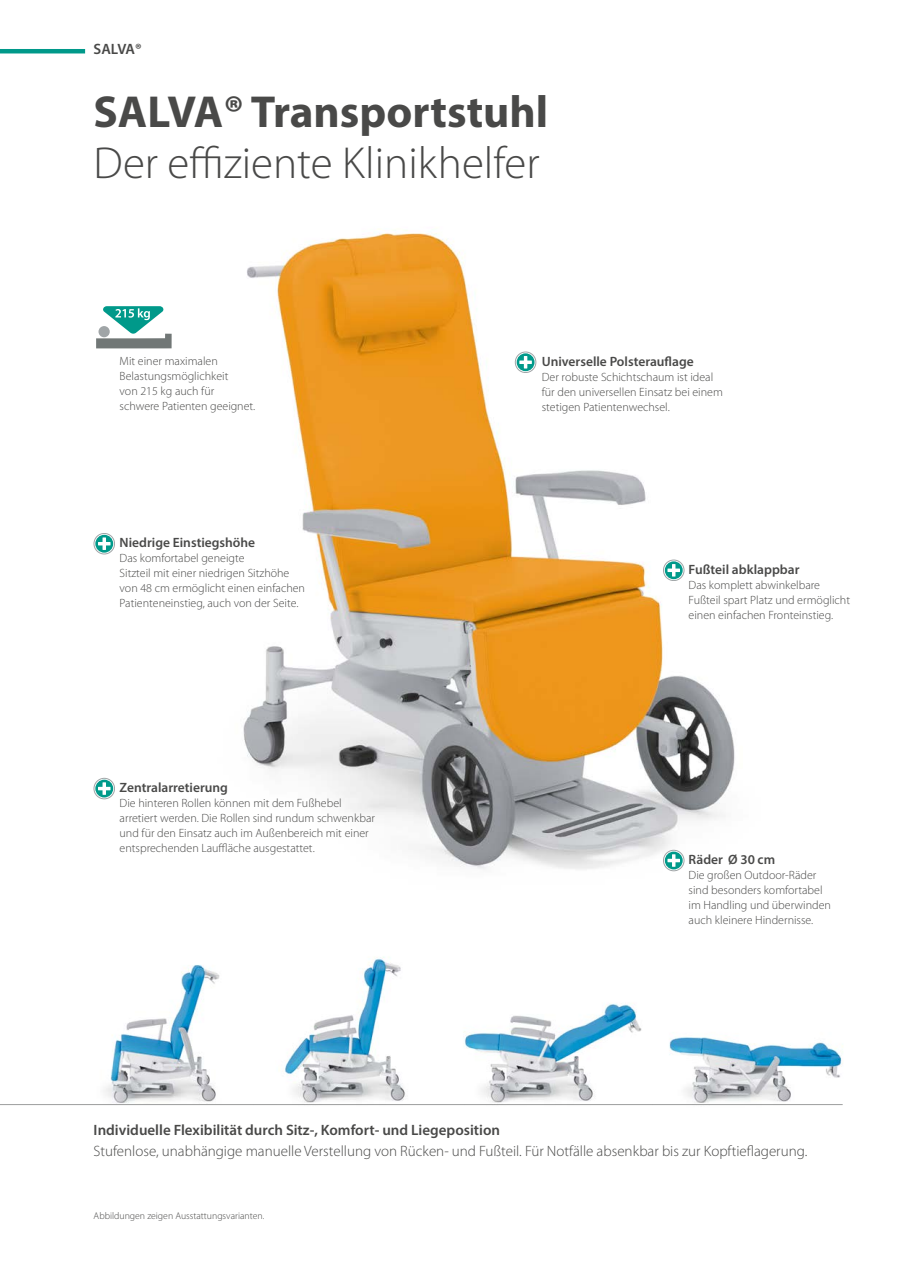
<style>
.page{position:relative;width:898px;height:1263px;background:#fff}
.page>*{position:absolute;margin:0;border:0;box-sizing:border-box;transform-origin:0 0}
.t1{font:300 45px "Myriad Pro";color:#494948}
.t2{font:700 45px "Myriad Pro";color:#494948}
.t3{font:300 15px "Myriad Pro";color:#494948}
.t4{font:600 15px "Myriad Pro";color:#494948}
.t5{font:600 13.5px "Myriad Pro";color:#494948}
.t6{font:300 12px/15px "Myriad Pro";color:#494948}
.t7{font:300 9.75px "Myriad Pro";color:#494948}
</style>
<div class="page">
<img style="left:156px;top:229px;width:579px;height:643px">
<hr style="left:0;top:1104px;width:842px;height:1px;background:#9c9d9d">
<img style="left:104px;top:965px;width:116px;height:139px">
<img style="left:285px;top:957px;width:121px;height:149px">
<img style="left:464px;top:1003px;width:178px;height:103px">
<img style="left:669px;top:1037px;width:174px;height:69px">
<svg style="left:96px;top:306px;width:75px;height:42px"></svg>
<hr style="left:0;top:49px;width:85px;height:4px;background:#00998a">
<div style="left:514px;top:352px;width:22px;height:21px;border:1px solid #a0a5a7;border-radius:50%"></div>
<svg style="left:516px;top:353px;width:18px;height:18px"></svg>
<svg style="left:519px;top:356px;width:12px;height:12px"></svg>
<div style="left:663px;top:560px;width:21px;height:21px;border:1px solid #a0a5a7;border-radius:50%"></div>
<svg style="left:664px;top:561px;width:18px;height:18px"></svg>
<svg style="left:667px;top:564px;width:12px;height:12px"></svg>
<div style="left:94px;top:533px;width:21px;height:21px;border:1px solid #a0a5a7;border-radius:50%"></div>
<svg style="left:95px;top:535px;width:18px;height:18px"></svg>
<svg style="left:98px;top:537px;width:12px;height:13px"></svg>
<div style="left:94px;top:778px;width:21px;height:21px;border:1px solid #a0a5a7;border-radius:50%"></div>
<div style="left:95px;top:780px;width:18px;height:17px;background:#00998a;border-radius:50%"></div>
<svg style="left:98px;top:782px;width:12px;height:13px"></svg>
<div style="left:663px;top:850px;width:21px;height:21px;border:1px solid #a0a5a7;border-radius:50%"></div>
<svg style="left:664px;top:851px;width:18px;height:18px"></svg>
<svg style="left:667px;top:854px;width:12px;height:13px"></svg>
<p class="t4" style="left:94px;top:39px;width:50px">SALVA®</p>
<h1 class="t2" style="left:94px;top:83px;width:456px">SALVA® Transportstuhl</h1>
<h1 class="t1" style="left:94px;top:136px;width:447px">Der effiziente Klinikhelfer</h1>
<p class="t6" style="left:119px;top:353px;width:137px">Mit einer maximalen<br>Belastungsmöglichkeit<br>von 215 kg auch für schwere Patienten geeignet.</p>
<p class="t5" style="left:541px;top:353px;width:153px">Universelle Polsterauflage</p>
<p class="t6" style="left:541px;top:369px;width:182px">Der robuste Schichtschaum ist ideal für den universellen Einsatz bei einem stetigen Patientenwechsel.</p>
<p class="t5" style="left:119px;top:534px;width:137px">Niedrige Einstiegshöhe</p>
<p class="t6" style="left:119px;top:551px;width:187px">Das komfortabel geneigte<br>Sitzteil mit einer niedrigen Sitzhöhe von 48 cm ermöglicht einen einfachen Patienteneinstieg, auch von der Seite.</p>
<p class="t5" style="left:119px;top:779px;width:110px">Zentralarretierung</p>
<p class="t6" style="left:119px;top:796px;width:257px">Die hinteren Rollen können mit dem Fußhebel arretiert werden. Die Rollen sind rundum schwenkbar und für den Einsatz auch im Außenbereich mit einer entsprechenden Lauffläche ausgestattet.</p>
<p class="t5" style="left:688px;top:561px;width:112px">Fußteil abklappbar</p>
<p class="t6" style="left:688px;top:577px;width:163px">Das komplett abwinkelbare<br>Fußteil spart Platz und ermöglicht einen einfachen Fronteinstieg.</p>
<p class="t5" style="left:688px;top:851px;width:88px">Räder Ø 30 cm</p>
<p class="t6" style="left:688px;top:868px;width:144px">Die großen Outdoor-Räder sind besonders komfortabel im Handling und überwinden auch kleinere Hindernisse.</p>
<p class="t4" style="left:94px;top:1120px;width:408px">Individuelle Flexibilität durch Sitz-, Komfort- und Liegeposition</p>
<p class="t3" style="left:94px;top:1142px;width:715px">Stufenlose, unabhängige manuelle Verstellung von Rücken- und Fußteil. Für Notfälle absenkbar bis zur Kopftieflagerung.</p>
<p class="t7" style="left:94px;top:1210px;width:172px">Abbildungen zeigen Ausstattungsvarianten.</p>
</div>
